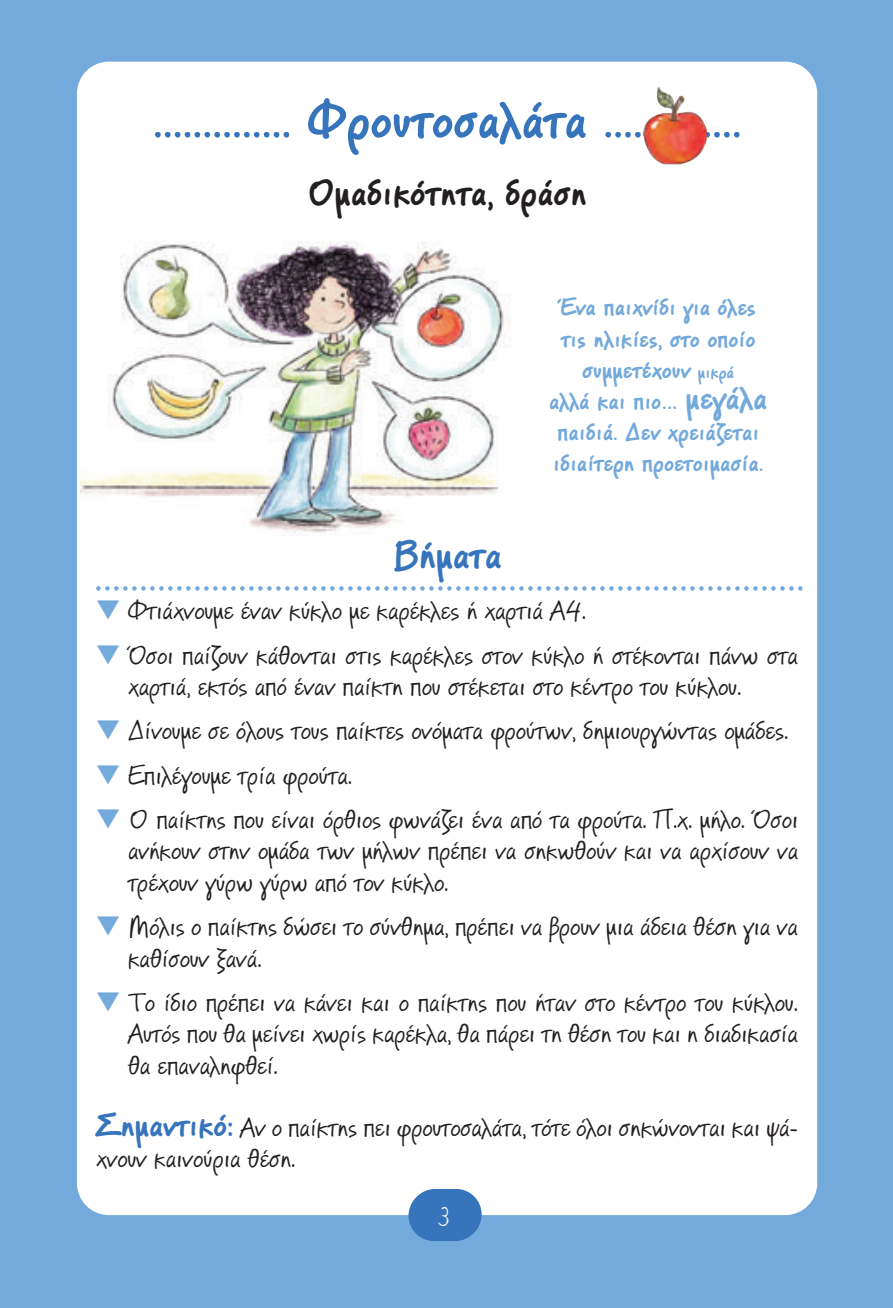
<style>
.page{position:relative;width:893px;height:1308px;background:#fff}
.page>*{position:absolute;margin:0;border:0;box-sizing:border-box;transform-origin:0 0}
.t1{font:700 54px "PF Reminder";color:#3674bb}
.t2{font:700 40.5px "PF Reminder";color:#3674bb}
.t3{font:700 38.25px "PF Reminder";color:#231f20}
.t4{font:31.72px "PF Kids Age Five";color:#fff}
.t5{font:27px/31.5px "PF Reminder";color:#231f20}
.t6{font:700 24.75px/31.1px "PF Reminder";color:#74a9db;text-align:center}
.s1{font-size:18px}
.s2{font-size:33.75px}
.s3{color:#74a9db}
.s4{font-weight:700;font-size:33.75px;color:#3674bb}
</style>
<div class="page">
<div style="left:0;top:0;width:892px;height:1308px;background:#74a9db"></div>
<div style="left:77px;top:62px;width:740px;height:1153px;background:#fff;border-radius:32px"></div>
<div style="left:409px;top:1189px;width:72px;height:51px;background:#3674bb;border-radius:25px"></div>
<img style="left:81px;top:241px;width:429px;height:293px">
<img style="left:643px;top:86px;width:63px;height:78px">
<svg style="left:96px;top:586px;width:706px;height:5px"></svg>
<div style="left:408px;top:1190px;width:72px;height:51px;background:#3674bb;border-radius:25px"></div>
<h1 class="t1" style="left:153px;top:99px;width:590px">.............. Φρουτοσαλάτα ..............</h1>
<h3 class="t3" style="left:307px;top:177px;width:281px">Ομαδικότητα, δράση</h3>
<p class="t6" style="left:549px;top:296px;width:219px">Ένα παιχνίδι για όλες τις ηλικίες, στο οποίο συμμετέχουν <span class="s1">μικρά<br></span>αλλά και πιο… <span class="s2">μεγάλα </span>παιδιά. Δεν χρειάζεται ιδιαίτερη προετοιμασία.</p>
<h2 class="t2" style="left:392px;top:539px;width:111px">Βήματα</h2>
<p class="t5" style="left:96px;top:600px;width:491px"><span class="s3">▼</span> Φτιάχνουμε έναν κύκλο με καρέκλες ή χαρτιά Α4.</p>
<p class="t5" style="left:128px;top:644px;width:671px;text-indent:-32px"><span class="s3">▼</span> Όσοι παίζουν κάθονται στις καρέκλες στον κύκλο ή στέκονται πάνω στα χαρτιά, εκτός από έναν παίκτη που στέκεται στο κέντρο του κύκλου.</p>
<p class="t5" style="left:96px;top:720px;width:693px"><span class="s3">▼</span> Δίνουμε σε όλους τους παίκτες ονόματα φρούτων, δημιουργώντας ομάδες.</p>
<p class="t5" style="left:96px;top:764px;width:257px"><span class="s3">▼</span> Επιλέγουμε τρία φρούτα.</p>
<p class="t5" style="left:128px;top:808px;width:671px;text-align:justify;text-indent:-32px"><span class="s3">▼</span> Ο παίκτης που είναι όρθιος φωνάζει ένα από τα φρούτα. Π.χ. μήλο. Όσοι ανήκουν στην ομάδα των μήλων πρέπει να σηκωθούν και να αρχίσουν να τρέχουν γύρω γύρω από τον κύκλο.</p>
<p class="t5" style="left:128px;top:915px;width:671px;text-indent:-32px"><span class="s3">▼</span> Μόλις ο παίκτης δώσει το σύνθημα, πρέπει να βρουν μια άδεια θέση για να καθίσουν ξανά.</p>
<p class="t5" style="left:128px;top:991px;width:671px;text-align:justify;text-indent:-32px"><span class="s3">▼</span> Το ίδιο πρέπει να κάνει και ο παίκτης που ήταν στο κέντρο του κύκλου.<br>Αυτός που θα μείνει χωρίς καρέκλα, θα πάρει τη θέση του και η διαδικασία θα επαναληφθεί.</p>
<p class="t5" style="left:96px;top:1116px;width:703px"><span class="s4">Σημαντικό:</span> Αν ο παίκτης πει φρουτοσαλάτα, τότε όλοι σηκώνονται και ψά&shy;χνουν καινούρια θέση.</p>
<p class="t4" style="left:437px;top:1200px;width:14px">3</p>
</div>
